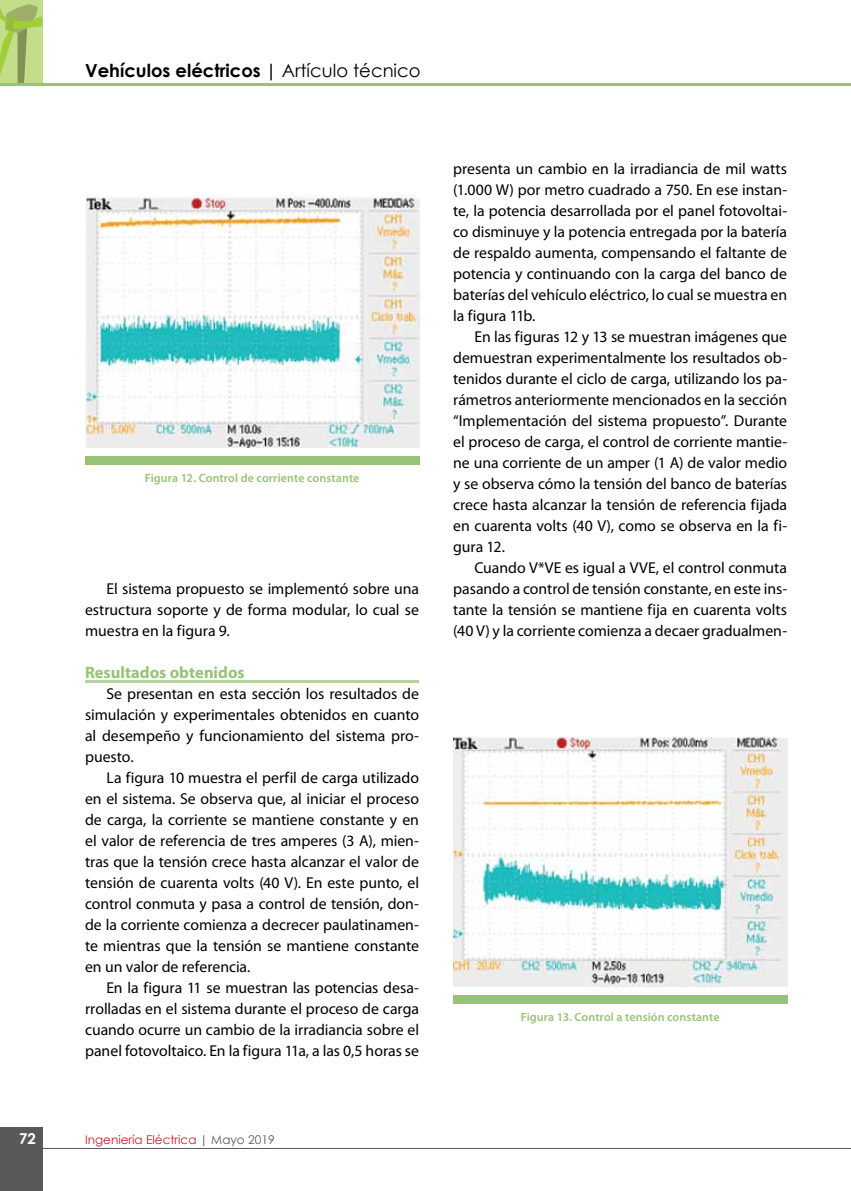
<style>
.page{position:relative;width:851px;height:1191px;background:#fff}
.page>*{position:absolute;margin:0;border:0;box-sizing:border-box;transform-origin:0 0}
.t1{font:700 18px "Century Gothic";color:#000}
.t2{font:700 16.5px "Myriad Pro";color:#96c376}
.t3{font:15.75px/21px "Myriad Pro";color:#000;text-align:justify}
.t4{font:700 15px "Century Gothic";color:#fff}
.t5{font:600 12px "Myriad Pro";letter-spacing:.01em;color:#96c376}
.t6{font:12px "Century Gothic";color:#c61d23}
.s1{font-weight:400}
.s2{color:#58595b}
</style>
<div class="page">
<div style="left:0;top:1127px;width:43px;height:64px;background:#58595b"></div>
<hr style="left:0;top:1148px;width:850px;height:1px;background:#58595b">
<svg style="left:0;top:0;width:43px;height:83px;background:#b1cb71"></svg>
<hr style="left:0;top:83px;width:850px;height:2px;background:#96c376">
<hr style="left:85px;top:680px;width:334px;height:3px;background:#b4d29a">
<img style="left:85px;top:196px;width:334px;height:251px">
<div style="left:85px;top:456px;width:334px;height:8px;background:#96c376"></div>
<img style="left:453px;top:736px;width:334px;height:250px">
<div style="left:453px;top:994px;width:334px;height:9px;background:#96c376"></div>
<p class="t1" style="left:85px;top:56px;width:337px">Vehículos eléctricos | <span class="s1">Artículo técnico</span></p>
<p class="t5" style="left:145px;top:470px;width:216px">Figura 12. Control de corriente constante</p>
<p class="t3" style="left:85px;top:578px;width:335px;text-indent:21px">El sistema propuesto se implementó sobre una estructura soporte y de forma modular, lo cual se muestra en la figura 9.</p>
<p class="t2" style="left:85px;top:662px;width:161px">Resultados obtenidos</p>
<p class="t3" style="left:85px;top:683px;width:335px;text-indent:21px">Se presentan en esta sección los resultados de simulación y experimentales obtenidos en cuanto al desempeño y funcionamiento del sistema pro&shy;puesto.</p>
<p class="t3" style="left:85px;top:767px;width:335px;text-indent:21px">La figura 10 muestra el perfil de carga utilizado en el sistema. Se observa que, al iniciar el proceso de carga, la corriente se mantiene constante y en el valor de referencia de tres amperes (3 A), mien&shy;tras que la tensión crece hasta alcanzar el valor de tensión de cuarenta volts (40 V). En este punto, el control conmuta y pasa a control de tensión, don&shy;de la corriente comienza a decrecer paulatinamen&shy;te mientras que la tensión se mantiene constante en un valor de referencia.</p>
<p class="t3" style="left:85px;top:977px;width:335px;text-indent:21px">En la figura 11 se muestran las potencias desa&shy;rrolladas en el sistema durante el proceso de carga cuando ocurre un cambio de la irradiancia sobre el panel fotovoltaico. En la figura 11a, a las 0,5 horas se</p>
<p class="t4" style="left:19px;top:1127px;width:18px">72</p>
<p class="t6" style="left:85px;top:1131px;width:191px">Ingeniería Eléctrica <span class="s2">| Mayo 2019</span></p>
<p class="t3" style="left:453px;top:158px;width:335px">presenta un cambio en la irradiancia de mil watts (1.000 W) por metro cuadrado a 750. En ese instan&shy;te, la potencia desarrollada por el panel fotovoltai&shy;co disminuye y la potencia entregada por la batería de respaldo aumenta, compensando el faltante de potencia y continuando con la carga del banco de baterías del vehículo eléctrico, lo cual se muestra en la figura 11b.</p>
<p class="t3" style="left:453px;top:326px;width:335px;text-indent:21px">En las figuras 12 y 13 se muestran imágenes que demuestran experimentalmente los resultados ob&shy;tenidos durante el ciclo de carga, utilizando los pa&shy;rámetros anteriormente mencionados en la sección “Implementación del sistema propuesto”. Durante el proceso de carga, el control de corriente mantie&shy;ne una corriente de un amper (1 A) de valor medio y se observa cómo la tensión del banco de baterías crece hasta alcanzar la tensión de referencia fijada en cuarenta volts (40 V), como se observa en la fi&shy;gura 12.</p>
<p class="t3" style="left:453px;top:557px;width:335px;text-indent:21px">Cuando V*VE es igual a VVE, el control conmuta pasando a control de tensión constante, en este ins&shy;tante la tensión se mantiene fija en cuarenta volts (40 V) y la corriente comienza a decaer gradualmen-</p>
<p class="t5" style="left:520px;top:1009px;width:200px">Figura 13. Control a tensión constante</p>
</div>
